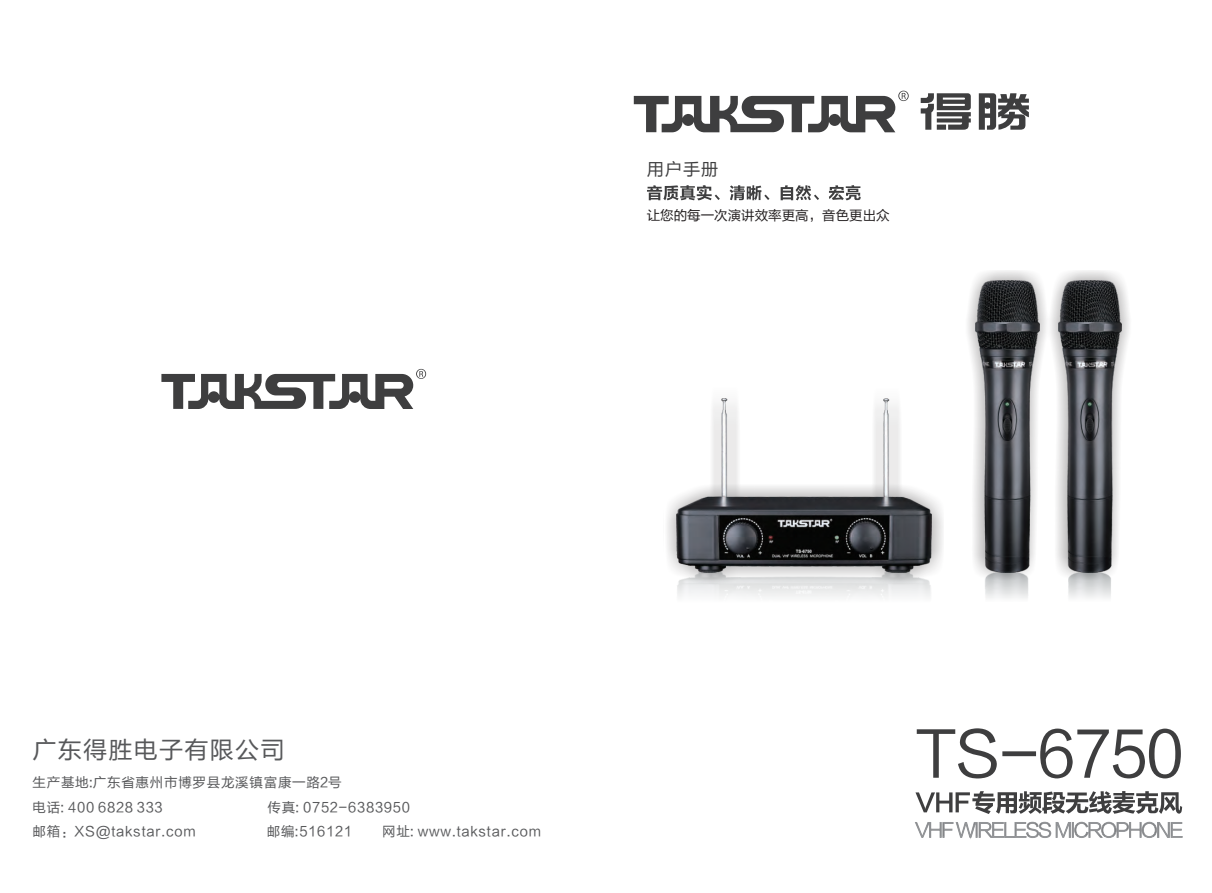
<style>
.page{position:relative;width:1212px;height:893px;background:#fff}
.page>*{position:absolute;margin:0;border:0;box-sizing:border-box;transform-origin:0 0}
.t1{font:24px "FZLTHK GBK1 0";letter-spacing:.055em;color:#57585a}
.t2{font:17.1px "FZLTHK GBK1 0";color:#3e3e3f}
.t3{font:13.5px/24.8px "FZLTHK GBK1 0";letter-spacing:.055em;color:#57585a}
.t4{font:13.5px "FZLTHK GBK1 0";color:#231f20}
</style>
<div class="page">
<svg style="left:161px;top:369px;width:265px;height:40px"></svg>
<div style="left:663px;top:386px;width:281px;height:200px;background:#231f20;opacity:.49"></div>
<img style="left:676px;top:399px;width:255px;height:335px">
<svg style="left:967px;top:270px;width:162px;height:294px"></svg>
<img style="left:976px;top:280px;width:63px;height:292px">
<img style="left:1058px;top:280px;width:63px;height:292px">
<svg style="left:634px;top:91px;width:275px;height:41px"></svg>
<svg style="left:921px;top:93px;width:108px;height:37px"></svg>
<svg style="left:917px;top:728px;width:264px;height:51px"></svg>
<img style="left:976px;top:572px;width:146px;height:250px">
<svg style="left:915px;top:822px;width:267px;height:16px"></svg>
<svg style="left:915px;top:791px;width:267px;height:23px"></svg>
<svg style="left:647px;top:185px;width:214px;height:15px"></svg>
<p class="t2" style="left:647px;top:160px;width:73px">用户手册</p>
<p class="t4" style="left:647px;top:208px;width:245px">让您的每一次演讲效率更高，音色更出众</p>
<h1 class="t1" style="left:33px;top:737px;width:253px">广东得胜电子有限公司</h1>
<p class="t3" style="left:33px;top:770px;width:311px">生产基地:广东省惠州市博罗县龙溪镇富康一路2号电话: 400 6828 333</p>
<p class="t3" style="left:267px;top:795px;width:144px">传真: 0752-6383950</p>
<p class="t3" style="left:33px;top:820px;width:165px">邮箱：XS@takstar.com</p>
<p class="t3" style="left:267px;top:820px;width:87px">邮编:516121</p>
<p class="t3" style="left:382px;top:820px;width:160px">网址: www.takstar.com</p>
</div>
